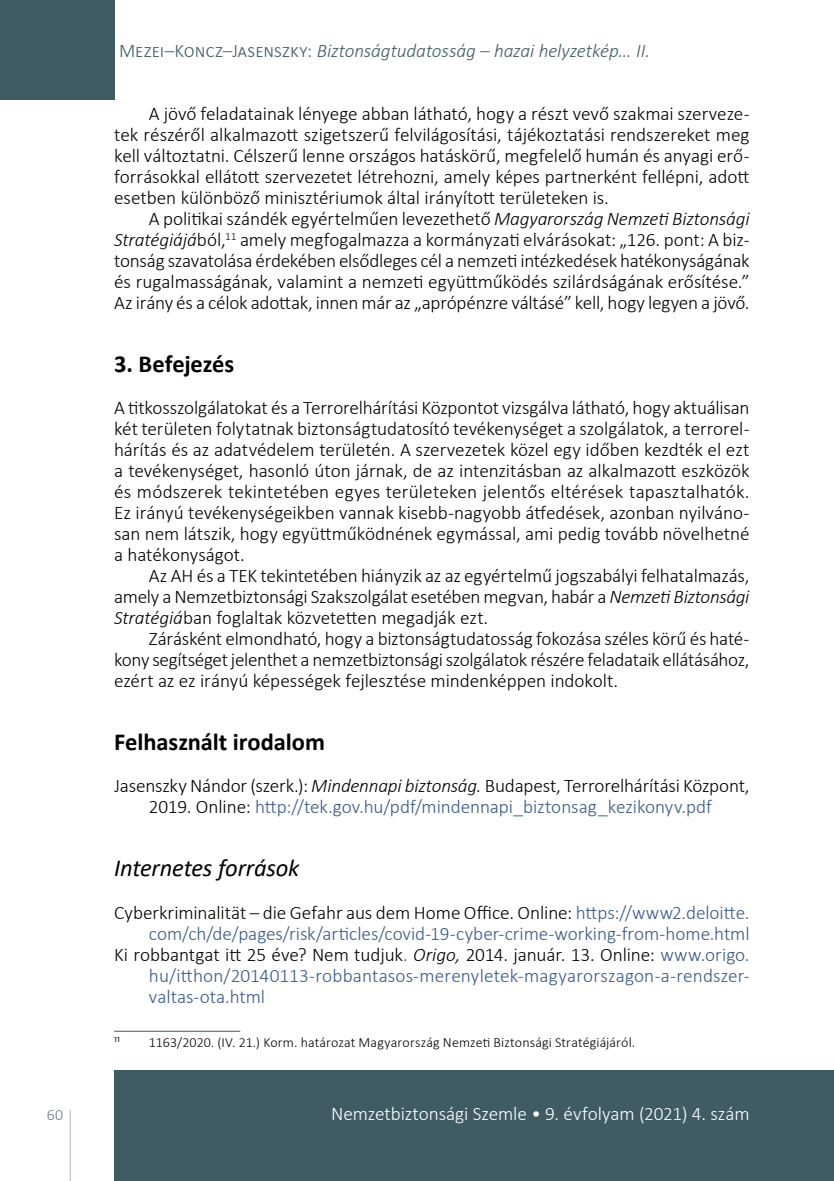
<style>
.page{position:relative;width:834px;height:1181px;background:#fff}
.page>*{position:absolute;margin:0;border:0;box-sizing:border-box;transform-origin:0 0}
.t1{font:700 24.5px "Calibri";letter-spacing:-.005em;color:#000}
.t2{font:italic 24.5px "Calibri";letter-spacing:-.01em;color:#000}
.t3{font:300 19.25px/21px "Calibri";letter-spacing:-.005em;color:#000;text-align:justify}
.t4{font:300 19.25px "Calibri";color:#38598b}
.t5{font:italic 300 19.25px "Calibri";letter-spacing:-.005em;color:#3f5c65}
.t6{font:300 19.25px "Calibri";letter-spacing:-.005em;color:#fff}
.t7{font:300 15.75px "Calibri";color:#6c7c84}
.t8{font:300 14px "Calibri";letter-spacing:.01em;color:#000}
.s1{font-style:normal}
.s2{font-style:italic}
.s3{color:#38598b}
</style>
<div class="page">
<svg style="left:69px;top:1110px;width:2px;height:71px"></svg>
<div style="left:0;top:0;width:114px;height:99px;background:#3f5c65"></div>
<div style="left:114px;top:1070px;width:719px;height:111px;background:#3f5c65"></div>
<hr style="left:833px;top:1070px;width:1px;height:111px;background:#3f5c65">
<hr style="left:114px;top:1031px;width:126px;height:1px;background:#3f5c65">
<p class="t5" style="left:119px;top:39px;width:532px"><span class="s1">Mezei–Koncz–Jasenszky:</span> Biztonságtudatosság – hazai helyzetkép… II.</p>
<p class="t3" style="left:114px;top:103px;width:637px;text-indent:35px">A jövő feladatainak lényege abban látható, hogy a részt vevő szakmai szerveze&shy;tek részéről alkalmazott szigetszerű felvilágosítási, tájékoztatási rendszereket meg kell változtatni. Célszerű lenne országos hatáskörű, megfelelő humán és anyagi erő&shy;forrásokkal ellátott szervezetet létrehozni, amely képes partnerként fellépni, adott esetben különböző minisztériumok által irányított területeken is.</p>
<p class="t3" style="left:114px;top:208px;width:636px;text-indent:35px">A politikai szándék egyértelműen levezethető <span class="s2">Magyarország Nemzeti Biztonsági Stratégiájá</span>ból,<sup>11</sup> amely megfogalmazza a kormányzati elvárásokat: „126. pont: A biz&shy;tonság szavatolása érdekében elsődleges cél a nemzeti intézkedések hatékonyságának és rugalmasságának, valamint a nemzeti együttműködés szilárdságának erősítése.” Az irány és a célok adottak, innen már az „aprópénzre váltásé” kell, hogy legyen a jövő.</p>
<p class="t1" style="left:114px;top:347px;width:121px">3. Befejezés</p>
<p class="t3" style="left:114px;top:397px;width:637px">A titkosszolgálatokat és a Terrorelhárítási Központot vizsgálva látható, hogy aktuálisan két területen folytatnak biztonságtudatosító tevékenységet a szolgálatok, a terrorel&shy;hárítás és az adatvédelem területén. A szervezetek közel egy időben kezdték el ezt a tevékenységet, hasonló úton járnak, de az intenzitásban az alkalmazott eszközök és módszerek tekintetében egyes területeken jelentős eltérések tapasztalhatók.<br>Ez irányú tevékenységeikben vannak kisebb-nagyobb átfedések, azonban nyilváno&shy;san nem látszik, hogy együttműködnének egymással, ami pedig tovább növelhetné a hatékonyságot.</p>
<p class="t3" style="left:114px;top:565px;width:637px;text-indent:35px">Az AH és a TEK tekintetében hiányzik az az egyértelmű jogszabályi felhatalmazás, amely a Nemzetbiztonsági Szakszolgálat esetében megvan, habár a <span class="s2">Nemzeti Biztonsági Stratégiá</span>ban foglaltak közvetetten megadják ezt.</p>
<p class="t3" style="left:114px;top:628px;width:636px;text-indent:35px">Zárásként elmondható, hogy a biztonságtudatosság fokozása széles körű és haté&shy;kony segítséget jelenthet a nemzetbiztonsági szolgálatok részére feladataik ellátásához, ezért az ez irányú képességek fejlesztése mindenképpen indokolt.</p>
<p class="t1" style="left:114px;top:725px;width:212px">Felhasznált irodalom</p>
<p class="t3" style="left:114px;top:775px;width:636px;text-align:center">Jasenszky Nándor (szerk.): <span class="s2">Mindennapi biztonság.</span> Budapest, Terrorelhárítási Központ,<br>2019. Online: <span class="s3">http://tek.gov.hu/pdf/mindennapi_biztonsag_kezikonyv.pdf</span></p>
<p class="t2" style="left:114px;top:851px;width:186px">Internetes források</p>
<p class="t3" style="left:114px;top:901px;width:636px">Cyberkriminalität – die Gefahr aus dem Home Office. Online: <span class="s3">https://www2.deloitte.</span></p>
<p class="t4" style="left:149px;top:921px;width:602px">com/ch/de/pages/risk/articles/covid-19-cyber-crime-working-from-home.html</p>
<p class="t3" style="left:114px;top:943px;width:637px">Ki robbantgat itt 25 éve? Nem tudjuk<span class="s3">.</span> <span class="s2">Origo,</span> 2014. január. 13. Online: <span class="s3">www.origo.</span></p>
<p class="t4" style="left:149px;top:963px;width:602px">hu/itthon/20140113-robbantasos-merenyletek-magyarorszagon-a-rendszer-</p>
<p class="t4" style="left:149px;top:984px;width:118px">valtas-ota.html</p>
<p class="t8" style="left:114px;top:1033px;width:522px"><sup>11</sup> -1163/2020. (IV. -21.) Korm. határozat Magyarország Nemzeti Biztonsági Stratégiájáról.</p>
<p class="t7" style="left:47px;top:1105px;width:18px">60</p>
<p class="t6" style="left:331px;top:1102px;width:420px">Nemzetbiztonsági Szemle • 9. évfolyam (2021) 4. szám</p>
</div>
